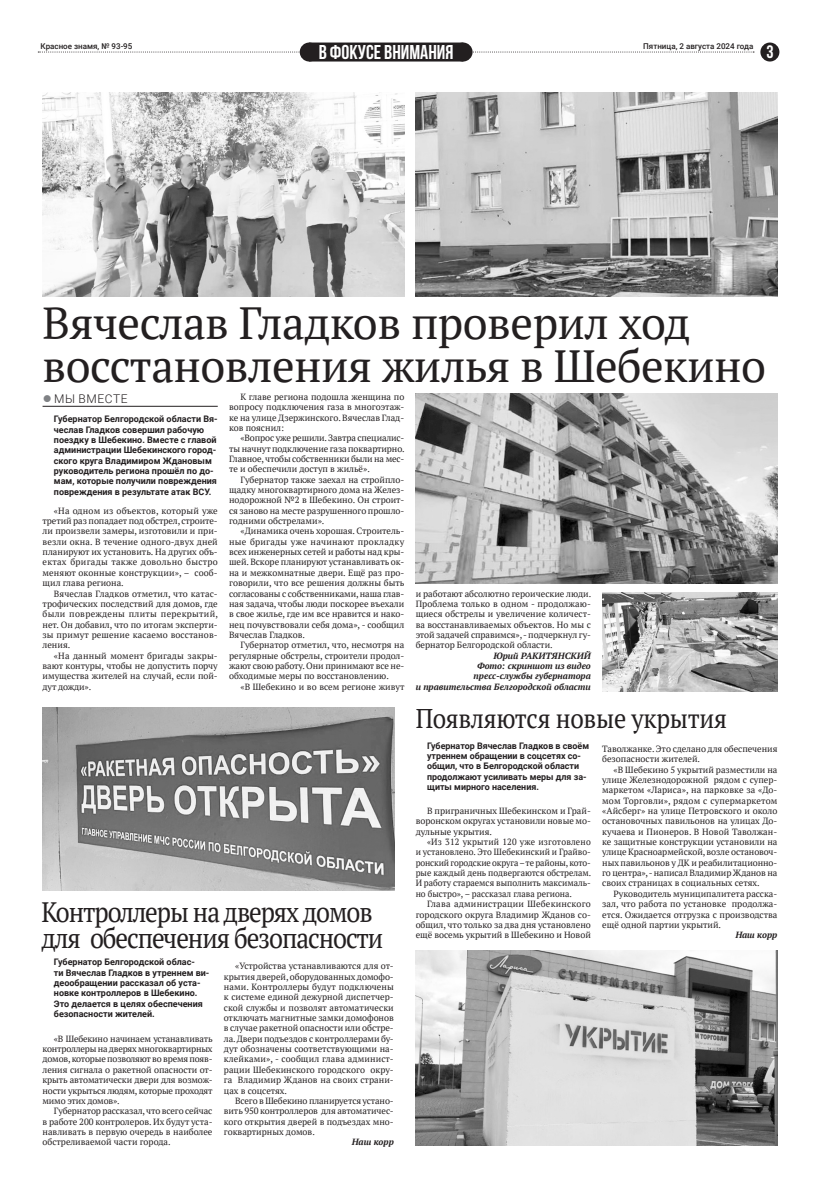
<style>
.page{position:relative;width:820px;height:1191px;background:#fff}
.page>*{position:absolute;margin:0;border:0;box-sizing:border-box;transform-origin:0 0}
.Заголовок{font:45px/42.8px "PT Serif";letter-spacing:-.01em;color:#231f20}
.Заголовок-2{font:28px/26.6px "PT Serif";letter-spacing:-.04em;color:#231f20;scale:.9 1}
.Заголовок-3{font:27px "PT Serif";letter-spacing:-.01em;color:#231f20;scale:.9 1}
.Колонтитул{font:700 20px "Free Grotesque";color:#fff}
.Колонцифра{font:700 18px "Free Grotesque";color:#fff}
.Рубрика_чб{font:300 12px "Roboto";letter-spacing:.045em;color:#231f20}
.Текст{font:9px/10.4px "PT Serif";color:#231f20;text-align:justify}
.Лид{font:700 9px/10.4px "Roboto";color:#231f20}
.Текст-2{font:9px/10.3px "PT Serif";color:#231f20;text-align:justify;scale:.96 1}
.Подпись{font:italic 700 9px "PT Serif";color:#231f20}
.Колонка{font:500 8px "Roboto";color:#231f20}
</style>
<div class="page">
<svg style="left:38px;top:52px;width:715px;height:1px"></svg>
<div style="left:760px;top:43px;width:19px;height:19px;background:#231f20;border-radius:50%"></div>
<div style="left:309px;top:43px;width:154px;height:19px;background:#231f20"></div>
<div style="left:299px;top:43px;width:19px;height:19px;background:#231f20;border-radius:50%"></div>
<div style="left:453px;top:43px;width:19px;height:19px;background:#231f20;border-radius:50%"></div>
<hr style="left:43px;top:406px;width:175px;height:1px;background:#231f20">
<img style="left:43px;top:92px;width:361px;height:204px">
<img style="left:415px;top:92px;width:362px;height:204px">
<img style="left:415px;top:393px;width:362px;height:190px">
<img style="left:602px;top:592px;width:175px;height:99px">
<img style="left:43px;top:707px;width:351px;height:183px">
<img style="left:415px;top:950px;width:362px;height:195px">
<p class="Колонка" style="left:41px;top:40px;width:93px">Красное знамя, № 93-95</p>
<p class="Колонка" style="left:643px;top:40px;width:112px">Пятница, 2 августа 2024 года</p>
<p class="Колонтитул" style="left:318px;top:41px;width:136px">в фокусе внимания</p>
<p class="Колонцифра" style="left:766px;top:42px;width:9px">3</p>
<p class="Заголовок" style="left:43px;top:301px;width:724px">Вячеслав Гладков проверил ход восстановления жилья в Шебекино</p>
<p class="Рубрика_чб" style="left:54px;top:390px;width:75px">мы вместе</p>
<p class="Лид" style="left:54px;top:413px;width:165px">Губернатор Белгородской области Вя&shy;чеслав Гладков совершил рабочую поездку в Шебекино. Вместе с главой администрации Шебекинского город&shy;ского круга Владимиром Ждановым руководитель региона прошёл по до&shy;мам, которые получили повреждения повреждения в результате атак ВСУ.</p>
<p class="Текст" style="left:43px;top:505px;width:177px;text-indent:11px">«На одном из объектов, который уже третий раз попадает под обстрел, строите&shy;ли произвели замеры, изготовили и при&shy;везли окна. В течение одного-двух дней планируют их установить. На других объ&shy;ектах бригады также довольно быстро меняют оконные конструкции», – сооб&shy;щил глава региона.</p>
<p class="Текст" style="left:43px;top:588px;width:177px;text-indent:11px">Вячеслав Гладков отметил, что катас&shy;трофических последствий для домов, где были повреждены плиты перекрытий, нет. Он добавил, что по итогам эксперти&shy;зы примут решение касаемо восстанов&shy;ления.</p>
<p class="Текст" style="left:43px;top:650px;width:177px;text-indent:11px">«На данный момент бригады закры&shy;вают контуры, чтобы не допустить порчу имущества жителей на случай, если пой&shy;дут дожди».</p>
<p class="Текст" style="left:229px;top:391px;width:177px;text-indent:11px">К главе региона подошла женщина по вопросу подключения газа в многоэтаж&shy;ке на улице Дзержинского. Вячеслав Глад&shy;ков пояснил:</p>
<p class="Текст" style="left:229px;top:433px;width:177px;text-indent:11px">«Вопрос уже решили.Завтра специалис&shy;ты начнут подключение газа поквартирно.<br>Главное, чтобы собственники были на мес&shy;те и обеспечили доступ в жильё».</p>
<p class="Текст" style="left:229px;top:474px;width:177px;text-indent:11px">Губернатор также заехал на стройпло&shy;щадку многоквартирного дома на Желез&shy;нодорожной №2 в Шебекино. Он строит&shy;ся заново на месте разрушенного прошло&shy;годними обстрелами».</p>
<p class="Текст" style="left:229px;top:526px;width:177px;text-indent:11px">«Динамика очень хорошая. Строитель&shy;ные бригады уже начинают прокладку всех инженерных сетей и работы над кры&shy;шей. Вскоре планируют устанавливать ок&shy;на и межкомнатные двери. Ещё раз про&shy;говорили, что все решения должны быть согласованы с собственниками, наша глав&shy;ная задача, чтобы люди поскорее въехали в свое жилье, где им все нравится и нако&shy;нец почувствовали себя дома», - сообщил Вячеслав Гладков.</p>
<p class="Текст" style="left:229px;top:640px;width:177px;text-indent:11px">Губернатор отметил, что, несмотря на регулярные обстрелы, строители продол&shy;жают свою работу. Они принимают все не&shy;обходимые меры по восстановлению.</p>
<p class="Текст" style="left:240px;top:681px;width:165px">«В Шебекино и во всем регионе живут</p>
<p class="Заголовок-2" style="left:41px;top:898px;width:381px">Контроллеры на дверях домов для обеспечения безопасности</p>
<p class="Лид" style="left:54px;top:956px;width:157px">Губернатор Белгородской облас-<br>ти Вячеслав Гладков в утреннем ви&shy;деообращении рассказал об уста&shy;новке контроллеров в Шебекино.<br>Это делается в целях обеспечения безопасности жителей.</p>
<p class="Текст" style="left:43px;top:1033px;width:171px;text-indent:11px">«В Шебекино начинаем устанавливать контроллеры на дверях многоквартирных домов, которые позволяют во время появ&shy;ления сигнала о ракетной опасности от&shy;крыть автоматически двери для возмож&shy;ности укрыться людям, которые проходят мимо этих домов».</p>
<p class="Текст" style="left:43px;top:1105px;width:171px;text-indent:11px">Губернатор рассказал, что всего сейчас в работе 200 контролеров. Их будут уста&shy;навливать в первую очередь в наиболее обстреливаемой части города.</p>
<p class="Текст" style="left:224px;top:960px;width:171px;text-indent:11px">«Устройства устанавливаются для от&shy;крытия дверей, оборудованных домофо&shy;нами. Контроллеры будут подключены к системе единой дежурной диспетчер&shy;ской службы и позволят автоматически отключать магнитные замки домофонов в случае ракетной опасности или обстре&shy;ла. Двери подъездов с контроллерами бу&shy;дут обозначены соответствующими на&shy;клейками», - сообщил глава админист&shy;рации Шебекинского городского окру&shy;га Владимир Жданов на своих страни&shy;цах в соцсетях.</p>
<p class="Текст" style="left:224px;top:1095px;width:171px;text-indent:11px">Всего в Шебекино планируется устано&shy;вить 950 контроллеров для автоматичес&shy;кого открытия дверей в подъездах мно&shy;гоквартирных домов.</p>
<p class="Подпись" style="left:351px;top:1136px;width:44px">Наш корр</p>
<p class="Текст" style="left:415px;top:588px;width:177px">и работают абсолютно героические люди.<br>Проблема только в одном - продолжаю&shy;щиеся обстрелы и увеличение количест&shy;ва восстанавливаемых объектов. Но мы с этой задачей справимся», - подчеркнул гу&shy;бернатор Белгородской области.</p>
<p class="Подпись" style="left:493px;top:649px;width:99px">Юрий РАКИТЯНСКИЙ</p>
<p class="Подпись" style="left:477px;top:660px;width:115px">Фото: скриншот из видео</p>
<p class="Подпись" style="left:473px;top:670px;width:119px">пресс-службы губернатора</p>
<p class="Подпись" style="left:415px;top:680px;width:177px">и правительства Белгородской области</p>
<p class="Заголовок-3" style="left:415px;top:700px;width:347px">Появляются новые укрытия</p>
<p class="Лид" style="left:427px;top:740px;width:164px">Губернатор Вячеслав Гладков в своём утреннем обращении в соцсетях со&shy;общил, что в Белгородской области продолжают усиливать меры для за&shy;щиты мирного населения.</p>
<p class="Текст" style="left:415px;top:805px;width:177px;text-indent:11px">В приграничных Шебекинском и Грай&shy;воронском округах установили новые мо&shy;дульные укрытия.</p>
<p class="Текст-2" style="left:415px;top:836px;width:184px;text-indent:11px">«Из 312 укрытий 120 уже изготовлено и установлено. Это Шебекинский и Грайво&shy;ронский городские округа– те районы, кото&shy;рые каждый день подвергаются обстрелам.<br>И работу стараемся выполнить максималь&shy;но быстро», – рассказал глава региона.</p>
<p class="Текст" style="left:415px;top:898px;width:177px;text-indent:11px">Глава администрации Шебекинского городского округа Владимир Жданов со&shy;общил, что только за два дня установлено ещё восемь укрытий в Шебекино и Новой</p>
<p class="Текст" style="left:602px;top:743px;width:177px">Таволжанке. Это сделано для обеспечения безопасности жителей.</p>
<p class="Текст" style="left:602px;top:764px;width:177px;text-indent:11px">«В Шебекино 5 укрытий разместили на улице Железнодорожной рядом с супер&shy;маркетом «Лариса», на парковке за «До&shy;мом Торговли», рядом с супермаркетом «Айсберг» на улице Петровского и около остановочных павильонов на улицах До&shy;кучаева и Пионеров. В Новой Таволжан&shy;ке защитные конструкции установили на улице Красноармейской, возле остановоч&shy;ных павильонов у ДК и реабилитационно&shy;го центра», - написал Владимир Жданов на своих страницах в социальных сетях.</p>
<p class="Текст" style="left:602px;top:888px;width:177px;text-indent:11px">Руководитель муниципалитета расска&shy;зал, что работа по установке продолжа&shy;ется. Ожидается отгрузка с производства ещё одной партии укрытий.</p>
<p class="Подпись" style="left:735px;top:929px;width:44px">Наш корр</p>
</div>
